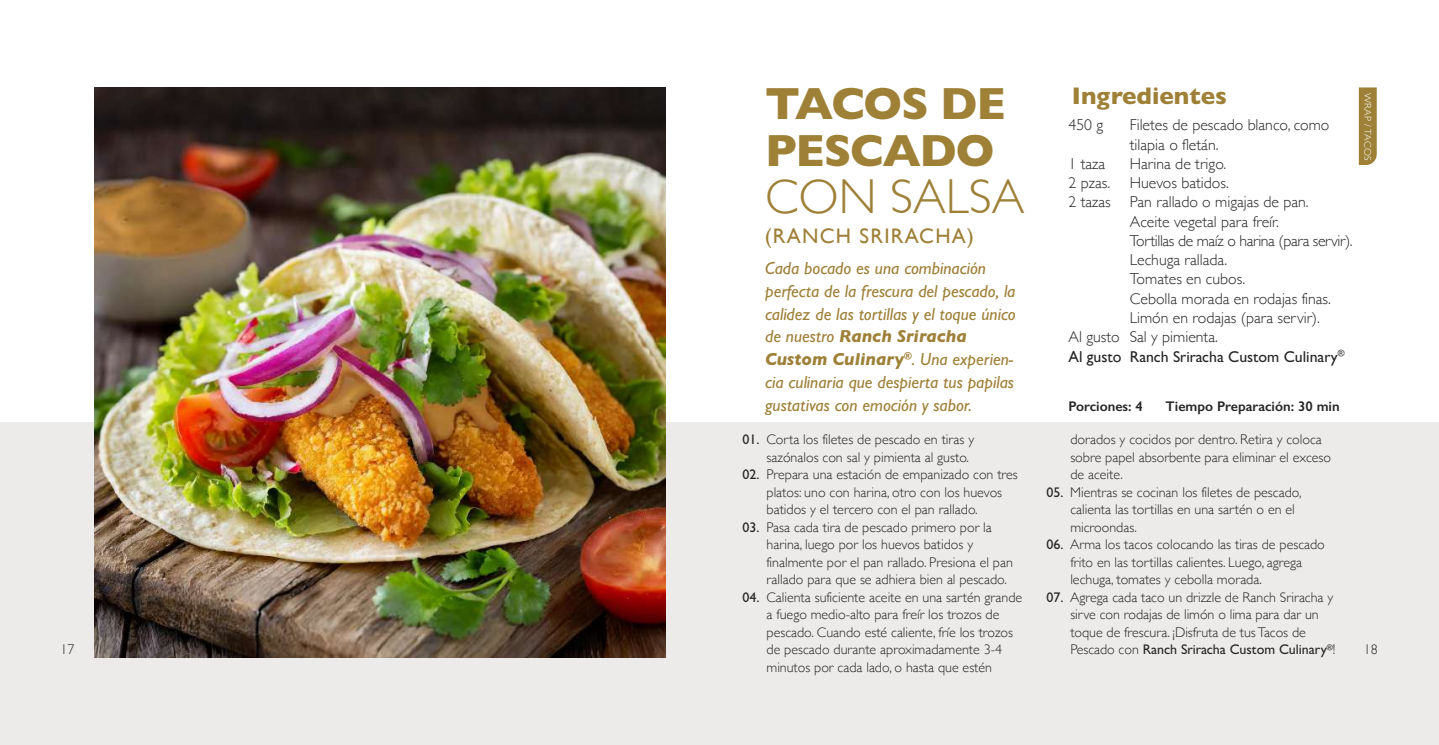
<style>
.page{position:relative;width:1439px;height:745px;background:#fff}
.page>*{position:absolute;margin:0;border:0;box-sizing:border-box;transform-origin:0 0}
.t1{font:300 49px "Gill Sans";color:#9e8037}
.t2{font:800 45.5px/47.2px "Gill Sans";letter-spacing:-.025em;color:#9e8037}
.t3{font:800 24.32px "Gill Sans";color:#9e8037}
.t4{font:21px "Gill Sans";letter-spacing:.06em;color:#9e8037}
.t5{font:italic 500 17.5px/22.8px "Gill Sans";color:#9e8037}
.t6{font:300 15.75px/19.2px "Gill Sans";color:#262424}
.t7{font:15.75px "Gill Sans";color:#262424}
.t8{font:300 14px/17.5px "Gill Sans";color:#262424}
.t9{font:600 14px "Gill Sans";color:#262424}
.t10{font:300 9.8px "Gill Sans";letter-spacing:.04em;color:#fff}
.s1{font-weight:800}
.s2{font-weight:500}
</style>
<div class="page">
<div style="left:0;top:422px;width:1439px;height:322px;background:#edebea"></div>
<img style="left:94px;top:87px;width:571px;height:570px">
<svg style="left:1358px;top:87px;width:18px;height:78px"></svg>
<h2 class="t2" style="left:765px;top:79px;width:242px">TACOS DE<br>PESCADO</h2>
<h1 class="t1" style="left:765px;top:158px;width:261px">CON SALSA</h1>
<h3 class="t4" style="left:765px;top:223px;width:211px">(RANCH SRIRACHA)</h3>
<p class="t5" style="left:765px;top:256px;width:252px">Cada bocado es una combinación perfecta de la frescura del pescado, la calidez de las tortillas y el toque único de nuestro <span class="s1">Ranch Sriracha Custom Culinary</span><sup>®</sup>. Una experien&shy;cia culinaria que despierta tus papilas gustativas con emoción y sabor.</p>
<h3 class="t3" style="left:1072px;top:82px;width:157px">Ingredientes</h3>
<p class="t6" style="left:1068px;top:115px;width:36px">450 g</p>
<p class="t6" style="left:1068px;top:153px;width:44px">1 taza<br>2 pzas.<br>2 tazas</p>
<p class="t6" style="left:1068px;top:326px;width:53px">Al gusto</p>
<p class="t7" style="left:1068px;top:347px;width:54px">Al gusto</p>
<p class="t6" style="left:1129px;top:115px;width:224px">Filetes de pescado blanco, como tilapia o fletán.<br>Harina de trigo.<br>Huevos batidos.<br>Pan rallado o migajas de pan.<br>Aceite vegetal para freír.<br>Tortillas de maíz o harina (para servir).<br>Lechuga rallada.<br>Tomates en cubos.<br>Cebolla morada en rodajas finas.<br>Limón en rodajas (para servir).<br>Sal y pimienta.<br><span class="s2">Ranch Sriracha Custom Culinary</span><sup>®</sup></p>
<p class="t10" style="left:1375px;top:93px;width:69px;rotate:90deg">WRAP / TACOS</p>
<p class="t9" style="left:1068px;top:397px;width:76px">Porciones: 4</p>
<p class="t9" style="left:1165px;top:397px;width:175px">Tiempo Preparación: 30 min</p>
<p class="t8" style="left:766px;top:430px;width:209px;text-indent:-24px"><span class="s2">01.</span> Corta los filetes de pescado en tiras y sazónalos con sal y pimienta al gusto.</p>
<p class="t8" style="left:766px;top:465px;width:253px;text-indent:-24px"><span class="s2">02.</span> Prepara una estación de empanizado con tres platos: uno con harina, otro con los huevos batidos y el tercero con el pan rallado.</p>
<p class="t8" style="left:766px;top:517px;width:248px;text-indent:-24px"><span class="s2">03.</span> Pasa cada tira de pescado primero por la harina, luego por los huevos batidos y finalmente por el pan rallado. Presiona el pan rallado para que se adhiera bien al pescado.</p>
<p class="t8" style="left:766px;top:587px;width:257px;text-indent:-24px"><span class="s2">04.</span> Calienta suficiente aceite en una sartén grande a fuego medio-alto para freír los trozos de pescado. Cuando esté caliente, fríe los trozos de pescado durante aproximadamente 3-4 minutos por cada lado, o hasta que estén</p>
<p class="t8" style="left:1070px;top:430px;width:262px">dorados y cocidos por dentro. Retira y coloca sobre papel absorbente para eliminar el exceso de aceite.</p>
<p class="t8" style="left:1070px;top:482px;width:233px;text-indent:-24px"><span class="s2">05.</span> Mientras se cocinan los filetes de pescado, calienta las tortillas en una sartén o en el microondas.</p>
<p class="t8" style="left:1070px;top:535px;width:256px;text-indent:-24px"><span class="s2">06.</span> Arma los tacos colocando las tiras de pescado frito en las tortillas calientes. Luego, agrega lechuga, tomates y cebolla morada.</p>
<p class="t8" style="left:1070px;top:587px;width:266px;text-indent:-24px"><span class="s2">07.</span> Agrega cada taco un drizzle de Ranch Sriracha y sirve con rodajas de limón o lima para dar un toque de frescura. ¡Disfruta de tus Tacos de Pescado con <span class="s2">Ranch Sriracha Custom Culinary</span><sup>®</sup>!</p>
<p class="t8" style="left:61px;top:639px;width:15px">17</p>
<p class="t8" style="left:1363px;top:639px;width:15px">18</p>
</div>
